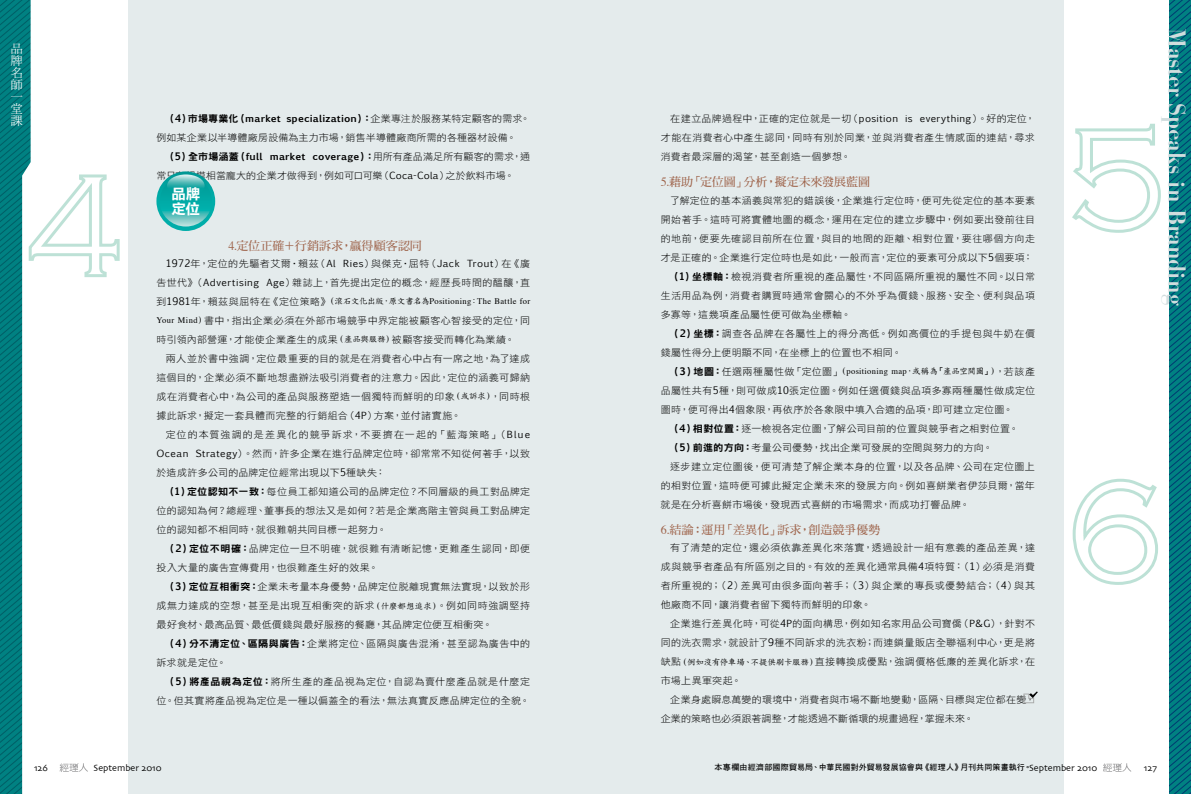
<style>
.page{position:relative;width:1191px;height:794px;background:#fff}
.page>*{position:absolute;margin:0;border:0;box-sizing:border-box;transform-origin:0 0}
.t1{font:500 24px "Bodoxi";letter-spacing:-.005em;color:#d0ddde}
.t2{font:14.5px/15.8px "DF Li Hei Std W7";color:#fff}
.t3{font:12px "DF Ming Std W7";letter-spacing:-.005em;color:#9e634a}
.t4{font:12px/12px "DF Ming Std W5";color:#fff;text-align:justify}
.t5{font:9.6px/19px "DF Hei Std W3";letter-spacing:.035em;color:#000;text-align:justify;scale:1.04 1}
.t6{font:9.6px/19px "DF Hei Std W3";letter-spacing:.015em;color:#000;scale:1.04 1}
.t7{font:9.6px "DF Hei Std W3";letter-spacing:.055em;color:#000;scale:1.04 1}
.t8{font:9.6px "DF Hei Std W3";letter-spacing:.005em;color:#000;scale:1.04 1}
.t9{font:9.6px "DF Hei Std W3";letter-spacing:.01em;color:#000;scale:1.04 1}
.t10{font:9.5px "Skia";color:#000}
.t11{font:700 9.4px "Euphemia UCAS";letter-spacing:.015em;color:#000;scale:1.06 1}
.t12{font:8.6px "Times";letter-spacing:.035em;color:#000}
.t13{font:8px "DF Hei Std W7";letter-spacing:.015em;color:#000}
.s1{font-family:"DF Hei Std W9";font-weight:400;font-size:9.6px}
.s2{font-size:9.9px}
.s3{font-family:"DF Hei Std W3";font-weight:400;font-size:9.6px}
.s4{font-family:"Euphemia UCAS";font-size:9.4px}
.s5{font-family:"Times";font-size:12.6px}
.s6{font-family:"Euphemia UCAS";font-size:9.9px}
.s7{font-family:"DF Hei Std W3";font-size:9.6px}
.s8{font-family:"DF Li Kai Shu Std W5";font-size:8.2px}
.s9{font-family:"Times";font-size:8.6px}
.s10{font-family:"DF Hei Std W9"}
.s11{font-family:"Euphemia UCAS";font-weight:700;font-size:9.9px}
</style>
<div class="page">
<div style="left:128px;top:0;width:935px;height:794px;background:#e4ebec"></div>
<svg style="left:1023px;top:691px;width:14px;height:12px"></svg>
<svg style="left:156px;top:171px;width:59px;height:60px"></svg>
<svg style="left:167px;top:174px;width:38px;height:23px"></svg>
<svg style="left:0;top:0;width:120px;height:794px"></svg>
<svg style="left:1072px;top:0;width:119px;height:794px"></svg>
<p class="t4" style="left:11px;top:42px;width:13px">品牌名師一堂課</p>
<p class="t11" style="left:166px;top:111px;width:345px"><span class="s1">（</span><span class="s2">4</span><span class="s1">）市場專業化（</span>market specialization<span class="s1">）：</span><span class="s3">企業專注於服務某特定顧客的需求。</span></p>
<p class="t9" style="left:156px;top:132px;width:348px">例如某企業以半導體廠房設備為主力市場，銷售半導體廠商所需的各種器材設備。</p>
<p class="t11" style="left:166px;top:149px;width:345px"><span class="s1">（</span><span class="s2">5</span><span class="s1">）全市場涵蓋（</span>full market coverage<span class="s1">）：</span><span class="s3">用所有產品滿足所有顧客的需求，通</span></p>
<p class="t8" style="left:156px;top:170px;width:346px">常只有規模相當龐大的企業才做得到，例如可口可樂（<span class="s4">Coca-Cola</span>）之於飲料市場。</p>
<h2 class="t2" style="left:171px;top:185px;width:30px">品牌定位</h2>
<p class="t3" style="left:228px;top:239px;width:195px"><span class="s5">4.</span>定位正確＋行銷訴求，贏得顧客認同</p>
<p class="t5" style="left:156px;top:254px;width:361px;text-align:right"><span class="s6">1972</span>年，定位的先驅者艾爾‧賴茲（<span class="s4">Al Ries</span>）與傑克‧屈特（<span class="s4">Jack Trout</span>）在《廣告世代》（<span class="s4">Advertising Age</span>）雜誌上，首先提出定位的概念，經歷長時間的醞釀，直</p>
<p class="t12" style="left:156px;top:293px;width:375px"><span class="s7">到</span><span class="s6">1981</span><span class="s7">年，賴茲與屈特在《定位策略》</span><span class="s8">（滾石文化出版，原文書名為</span>Positioning<span class="s8">：</span>The Battle for</p>
<p class="t5" style="left:156px;top:311px;width:361px"><span class="s9">Your Mind</span><span class="s8">）</span>書中，指出企業必須在外部市場競爭中界定能被顧客心智接受的定位，同時引領內部營運，才能使企業產生的成果<span class="s8">（產品與服務）</span>被顧客接受而轉化為業績。</p>
<p class="t5" style="left:156px;top:349px;width:361px;text-indent:10px">兩人並於書中強調，定位最重要的目的就是在消費者心中占有一席之地，為了達成這個目的，企業必須不斷地想盡辦法吸引消費者的注意力。因此，定位的涵義可歸納成在消費者心中，為公司的產品與服務塑造一個獨特而鮮明的印象<span class="s8">（或訴求）</span>，同時根據此訴求，擬定一套具體而完整的行銷組合（<span class="s6">4</span><span class="s4">P</span>）方案，並付諸實施。</p>
<p class="t5" style="left:156px;top:425px;width:361px;text-indent:9px">定位的本質強調的是差異化的競爭訴求，不要擠在一起的「藍海策略」（<span class="s4">Blue Ocean Strategy</span>）。然而，許多企業在進行品牌定位時，卻常常不知從何著手，以致於造成許多公司的品牌定位經常出現以下<span class="s6">5</span>種缺失：</p>
<p class="t5" style="left:156px;top:482px;width:361px;text-indent:10px"><span class="s10">（</span><span class="s11">1</span><span class="s10">）定位認知不一致：</span>每位員工都知道公司的品牌定位？不同層級的員工對品牌定位的認知為何？總經理、董事長的想法又是如何？若是企業高階主管與員工對品牌定位的認知都不相同時，就很難朝共同目標一起努力。</p>
<p class="t5" style="left:156px;top:539px;width:361px;text-indent:9px"><span class="s10">（</span><span class="s11">2</span><span class="s10">）定位不明確：</span>品牌定位一旦不明確，就很難有清晰記憶，更難產生認同，即便投入大量的廣告宣傳費用，也很難產生好的效果。</p>
<p class="t5" style="left:156px;top:577px;width:361px;text-indent:9px"><span class="s10">（</span><span class="s11">3</span><span class="s10">）定位互相衝突：</span>企業未考量本身優勢，品牌定位脫離現實無法實現，以致於形成無力達成的空想，甚至是出現互相衝突的訴求<span class="s8">（什麼都想追求）</span>。例如同時強調堅持最好食材、最高品質、最低價錢與最好服務的餐廳，其品牌定位便互相衝突。</p>
<p class="t5" style="left:156px;top:634px;width:361px;text-indent:9px"><span class="s10">（</span><span class="s11">4</span><span class="s10">）分不清定位、區隔與廣告：</span>企業將定位、區隔與廣告混淆，甚至認為廣告中的訴求就是定位。</p>
<p class="t5" style="left:156px;top:672px;width:361px;text-align:right"><span class="s10">（</span><span class="s11">5</span><span class="s10">）將產品視為定位：</span>將所生產的產品視為定位，自認為賣什麼產品就是什麼定位。但其實將產品視為定位是一種以偏蓋全的看法，無法真實反應品牌定位的全貌。</p>
<p class="t10" style="left:34px;top:762px;width:15px">126</p>
<p class="t10" style="left:94px;top:762px;width:70px">September 2010</p>
<p class="t5" style="left:660px;top:109px;width:361px;text-indent:10px">在建立品牌過程中，正確的定位就是一切（<span class="s4">position is everything</span>）。好的定位，才能在消費者心中產生認同，同時有別於同業，並與消費者產生情感面的連結，尋求消費者最深層的渴望，甚至創造一個夢想。</p>
<p class="t3" style="left:660px;top:176px;width:211px"><span class="s5">5.</span>藉助「定位圖」分析，擬定未來發展藍圖</p>
<p class="t5" style="left:670px;top:190px;width:352px">了解定位的基本涵義與常犯的錯誤後，企業進行定位時，便可先從定位的基本要素</p>
<p class="t5" style="left:660px;top:209px;width:361px">開始著手。這時可將實體地圖的概念，運用在定位的建立步驟中，例如要出發前往目</p>
<p class="t7" style="left:661px;top:233px;width:361px">的地前，便要先確認目前所在位置，與目的地間的距離、相對位置，要往哪個方向走</p>
<p class="t5" style="left:661px;top:247px;width:359px">才是正確的。企業進行定位時也是如此，一般而言，定位的要素可分成以下<span class="s6">5</span>個要項：</p>
<p class="t5" style="left:670px;top:266px;width:352px"><span class="s10">（</span><span class="s11">1</span><span class="s10">）坐標軸：</span>檢視消費者所重視的產品屬性，不同區隔所重視的屬性不同。以日常</p>
<p class="t5" style="left:660px;top:285px;width:361px">生活用品為例，消費者購買時通常會關心的不外乎為價錢、服務、安全、便利與品項</p>
<p class="t5" style="left:660px;top:304px;width:184px">多寡等，這幾項產品屬性便可做為坐標軸。</p>
<p class="t7" style="left:670px;top:328px;width:352px"><span class="s10">（</span><span class="s11">2</span><span class="s10">）坐標：</span>調查各品牌在各屬性上的得分高低。例如高價位的手提包與牛奶在價</p>
<p class="t5" style="left:660px;top:342px;width:233px">錢屬性得分上便明顯不同，在坐標上的位置也不相同。</p>
<p class="t5" style="left:670px;top:361px;width:352px"><span class="s10">（</span><span class="s11">3</span><span class="s10">）地圖：</span>任選兩種屬性做「定位圖」<span class="s8">（</span><span class="s9">positioning map</span><span class="s8">，或稱為「產品空間圖」）</span>，若該產</p>
<p class="t5" style="left:660px;top:380px;width:361px">品屬性共有<span class="s6">5</span>種，則可做成<span class="s6">10</span>張定位圖。例如任選價錢與品項多寡兩種屬性做成定位</p>
<p class="t5" style="left:660px;top:399px;width:340px">圖時，便可得出<span class="s6">4</span>個象限，再依序於各象限中填入合適的品項，即可建立定位圖。</p>
<p class="t6" style="left:670px;top:418px;width:337px"><span class="s10">（</span><span class="s11">4</span><span class="s10">）相對位置：</span>逐一檢視各定位圖，了解公司目前的位置與競爭者之相對位置。</p>
<p class="t5" style="left:670px;top:437px;width:311px"><span class="s10">（</span><span class="s11">5</span><span class="s10">）前進的方向：</span>考量公司優勢，找出企業可發展的空間與努力的方向。</p>
<p class="t5" style="left:670px;top:456px;width:352px">逐步建立定位圖後，便可清楚了解企業本身的位置，以及各品牌、公司在定位圖上</p>
<p class="t5" style="left:660px;top:475px;width:361px">的相對位置，這時便可據此擬定企業未來的發展方向。例如喜餅業者伊莎貝爾，當年</p>
<p class="t5" style="left:660px;top:494px;width:299px">就是在分析喜餅市場後，發現西式喜餅的市場需求，而成功打響品牌。</p>
<p class="t3" style="left:660px;top:523px;width:221px"><span class="s5">6.</span>結論：運用「差異化」訴求，創造競爭優勢</p>
<p class="t5" style="left:660px;top:538px;width:361px;text-indent:9px">有了清楚的定位，還必須依靠差異化來落實，透過設計一組有意義的產品差異，達成與競爭者產品有所區別之目的。有效的差異化通常具備<span class="s6">4</span>項特質：（<span class="s6">1</span>）必須是消費者所重視的；（<span class="s6">2</span>）差異可由很多面向著手；（<span class="s6">3</span>）與企業的專長或優勢結合；（<span class="s6">4</span>）與其他廠商不同，讓消費者留下獨特而鮮明的印象。</p>
<p class="t5" style="left:660px;top:614px;width:361px;text-indent:10px">企業進行差異化時，可從<span class="s6">4</span><span class="s4">P</span>的面向構思，例如知名家用品公司寶僑（<span class="s4">P&amp;G</span>），針對不同的洗衣需求，就設計了<span class="s6">9</span>種不同訴求的洗衣粉；而連鎖量販店全聯福利中心，更是將缺點<span class="s8">（例如沒有停車場、不提供刷卡服務）</span>直接轉換成優點，強調價格低廉的差異化訴求，在市場上異軍突起。</p>
<p class="t6" style="left:660px;top:690px;width:361px;text-indent:9px">企業身處瞬息萬變的環境中，消費者與市場不斷地變動，區隔、目標與定位都在變，企業的策略也必須跟著調整，才能透過不斷循環的規畫過程，掌握未來。</p>
<h1 class="t1" style="left:1191px;top:28px;width:278px;rotate:90deg">Master Speaks in Branding</h1>
<p class="t13" style="left:714px;top:763px;width:319px">本專欄由經濟部國際貿易局、中華民國對外貿易發展協會與《經理人》月刊共同策畫執行。</p>
<p class="t10" style="left:1029px;top:762px;width:70px">September 2010</p>
<p class="t10" style="left:1143px;top:762px;width:15px">127</p>
</div>
